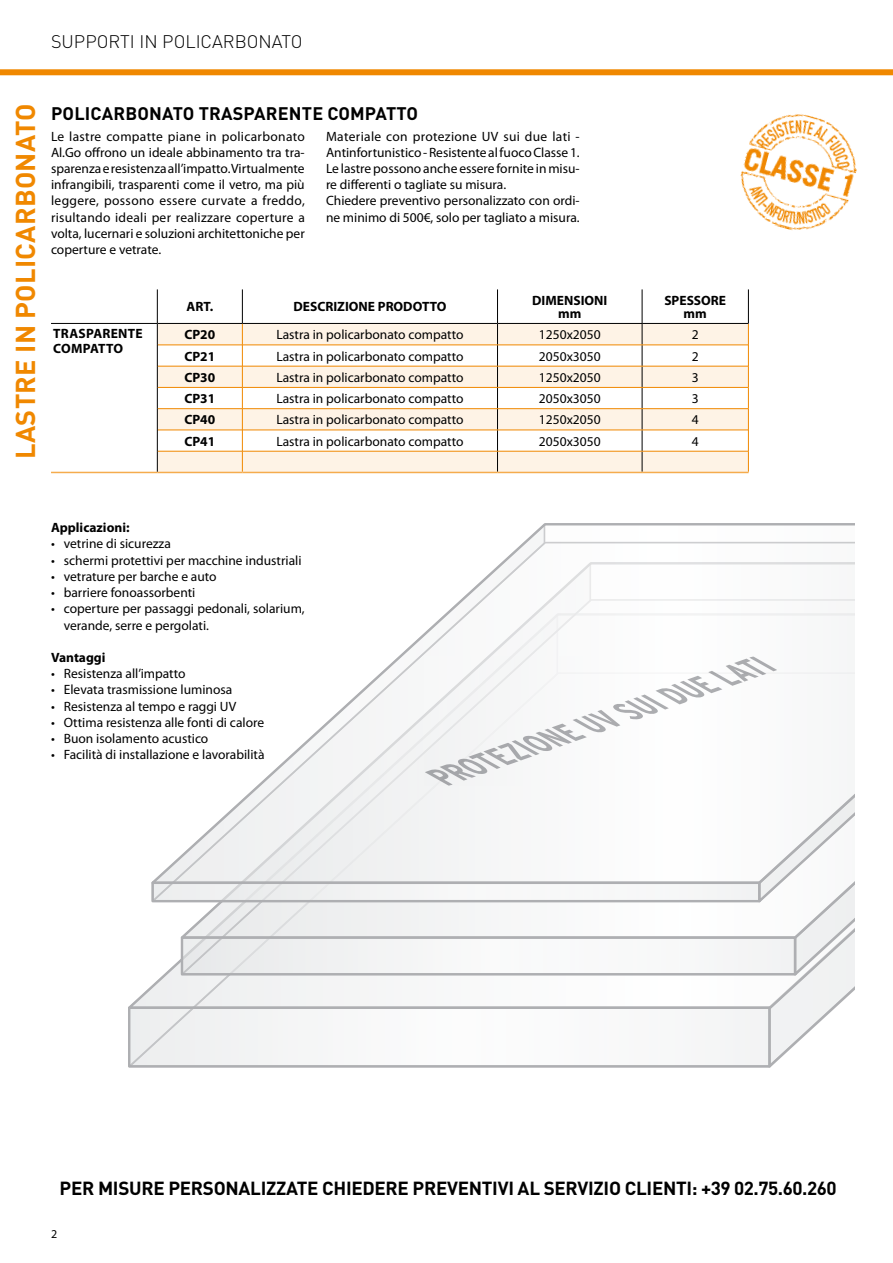
<style>
.page{position:relative;width:893px;height:1263px;background:#fff}
.page>*{position:absolute;margin:0;border:0;box-sizing:border-box;transform-origin:0 0}
.t1{font:700 27px "DIN Pro";letter-spacing:.01em;color:#f08800}
.t2{font:700 18.75px "DIN Pro";letter-spacing:-.015em;color:#000}
.t3{font:700 18px "DIN Pro";letter-spacing:.01em;color:#000}
.t4{font:300 18px "DIN Pro";color:#000}
.t5{font:13.5px/16.2px "Myriad Pro";color:#000}
.t6{font:700 13.5px/13.5px "Myriad Pro";color:#000;text-align:center}
.t7{font:12px "Myriad Pro";color:#000}
</style>
<div class="page">
<div style="left:0;top:69px;width:893px;height:6px;background:#f08800"></div>
<svg style="left:129px;top:961px;width:231px;height:45px"></svg>
<div style="left:129px;top:1008px;width:640px;height:58px;background:#f4f4f5"></div>
<div style="left:128px;top:1006px;width:643px;height:61px;border:2px solid #aeafb2"></div>
<svg style="left:180px;top:905px;width:245px;height:35px"></svg>
<div style="left:182px;top:938px;width:613px;height:36px;background:#eeeff0"></div>
<div style="left:181px;top:936px;width:615px;height:39px;border:2px solid #aeafb2"></div>
<svg style="left:153px;top:632px;width:272px;height:249px"></svg>
<div style="left:153px;top:883px;width:606px;height:18px;background:#eeeff0"></div>
<div style="left:151px;top:881px;width:609px;height:21px;border:2px solid #aeafb2"></div>
<svg style="left:425px;top:523px;width:430px;height:545px"></svg>
<svg style="left:51px;top:289px;width:697px;height:34px"></svg>
<svg style="left:158px;top:324px;width:590px;height:148px;fill:#fef3e6"></svg>
<hr style="left:157px;top:289px;width:1px;height:34px;background:#000">
<hr style="left:242px;top:289px;width:1px;height:34px;background:#000">
<hr style="left:497px;top:289px;width:1px;height:34px;background:#000">
<hr style="left:642px;top:289px;width:1px;height:34px;background:#000">
<svg style="left:497px;top:324px;width:1px;height:148px"></svg>
<svg style="left:642px;top:324px;width:1px;height:148px"></svg>
<hr style="left:51px;top:472px;width:106px;height:1px;background:#f5ac4d">
<hr style="left:748px;top:289px;width:1px;height:34px;background:#000">
<hr style="left:158px;top:345px;width:84px;height:1px;background:#f08800">
<hr style="left:243px;top:345px;width:254px;height:1px;background:#f08800">
<hr style="left:497px;top:345px;width:145px;height:1px;background:#f08800">
<hr style="left:642px;top:345px;width:106px;height:1px;background:#f08800">
<hr style="left:158px;top:366px;width:84px;height:1px;background:#f08800">
<hr style="left:243px;top:366px;width:254px;height:1px;background:#f08800">
<hr style="left:497px;top:366px;width:145px;height:1px;background:#f08800">
<hr style="left:642px;top:366px;width:106px;height:1px;background:#f08800">
<hr style="left:158px;top:387px;width:84px;height:1px;background:#f08800">
<hr style="left:243px;top:387px;width:254px;height:1px;background:#f08800">
<hr style="left:497px;top:387px;width:145px;height:1px;background:#f08800">
<hr style="left:642px;top:387px;width:106px;height:1px;background:#f08800">
<hr style="left:158px;top:408px;width:84px;height:1px;background:#f08800">
<hr style="left:243px;top:408px;width:254px;height:1px;background:#f08800">
<hr style="left:497px;top:408px;width:145px;height:1px;background:#f08800">
<hr style="left:642px;top:408px;width:106px;height:1px;background:#f08800">
<hr style="left:158px;top:430px;width:84px;height:1px;background:#f08800">
<hr style="left:243px;top:430px;width:254px;height:1px;background:#f08800">
<hr style="left:497px;top:430px;width:145px;height:1px;background:#f08800">
<hr style="left:642px;top:430px;width:106px;height:1px;background:#f08800">
<hr style="left:158px;top:451px;width:84px;height:1px;background:#f08800">
<hr style="left:243px;top:451px;width:254px;height:1px;background:#f08800">
<hr style="left:497px;top:451px;width:145px;height:1px;background:#f08800">
<hr style="left:642px;top:451px;width:106px;height:1px;background:#f08800">
<svg style="left:242px;top:324px;width:1px;height:148px"></svg>
<svg style="left:748px;top:324px;width:1px;height:148px"></svg>
<hr style="left:157px;top:472px;width:85px;height:1px;background:#f5ac4d">
<hr style="left:242px;top:472px;width:255px;height:1px;background:#f5ac4d">
<hr style="left:497px;top:472px;width:145px;height:1px;background:#f5ac4d">
<hr style="left:642px;top:472px;width:107px;height:1px;background:#f5ac4d">
<svg style="left:157px;top:324px;width:1px;height:148px"></svg>
<hr style="left:51px;top:323px;width:106px;height:1px;background:#000">
<hr style="left:157px;top:323px;width:85px;height:1px;background:#000">
<hr style="left:242px;top:323px;width:255px;height:1px;background:#000">
<hr style="left:497px;top:323px;width:145px;height:1px;background:#000">
<hr style="left:642px;top:323px;width:107px;height:1px;background:#000">
<img style="left:740px;top:114px;width:117px;height:116px">
<h3 class="t4" style="left:51px;top:29px;width:253px">SUPPORTI IN POLICARBONATO</h3>
<h1 class="t1" style="left:7px;top:459px;width:357px;rotate:-90deg">LASTRE IN POLI CARBONATO</h1>
<h3 class="t3" style="left:51px;top:101px;width:227px">POLI CARBONATO TRASPAREN</h3>
<h3 class="t3" style="left:302px;top:101px;width:78px">TE COMPATTO</h3>
<p class="t5" style="left:51px;top:128px;width:255px;text-align:justify">Le lastre compatte piane in policarbonato Al.Go offrono un ideale abbinamento tra tra&shy;sparenza e resistenza all’impatto. Virtualmente infrangibili, trasparenti come il vetro, ma più leggere, possono essere curvate a freddo, risultando ideali per realizzare coperture a volta, lucernari e soluzioni architettoniche per coperture e vetrate.</p>
<p class="t5" style="left:326px;top:128px;width:255px">Materiale con protezione UV sui due lati - Antinfortunistico - Resistente al fuoco Classe 1.<br>Le lastre possono anche essere fornite in misu&shy;re differenti o tagliate su misura.<br>Chiedere preventivo personalizzato con ordi&shy;ne minimo di 500€, solo per tagliato a misura.</p>
<p class="t6" style="left:187px;top:300px;width:28px">ART.</p>
<p class="t6" style="left:293px;top:300px;width:154px">DESCRIZIONE PRODOTTO</p>
<p class="t6" style="left:532px;top:293px;width:77px">DIMENSIONI<br>MM</p>
<p class="t6" style="left:664px;top:293px;width:63px">SPESSORE<br>MM</p>
<p class="t6" style="left:53px;top:325px;width:10px;line-height:15px;text-align:left">TRASPARENTE<br>COMPATTO</p>
<p class="t6" style="left:184px;top:328px;width:32px">CP20</p>
<p class="t5" style="left:276px;top:326px;width:189px">Lastra in policarbonato compatto</p>
<p class="t5" style="left:539px;top:326px;width:63px">1250x2050</p>
<p class="t5" style="left:692px;top:326px;width:8px">2</p>
<p class="t6" style="left:184px;top:349px;width:32px">CP21</p>
<p class="t5" style="left:276px;top:348px;width:189px">Lastra in policarbonato compatto</p>
<p class="t5" style="left:539px;top:348px;width:63px">2050x3050</p>
<p class="t5" style="left:692px;top:348px;width:8px">2</p>
<p class="t6" style="left:184px;top:370px;width:32px">CP30</p>
<p class="t5" style="left:276px;top:369px;width:189px">Lastra in policarbonato compatto</p>
<p class="t5" style="left:539px;top:369px;width:63px">1250x2050</p>
<p class="t5" style="left:692px;top:369px;width:8px">3</p>
<p class="t6" style="left:184px;top:391px;width:32px">CP31</p>
<p class="t5" style="left:276px;top:390px;width:189px">Lastra in policarbonato compatto</p>
<p class="t5" style="left:539px;top:390px;width:63px">2050x3050</p>
<p class="t5" style="left:692px;top:390px;width:8px">3</p>
<p class="t6" style="left:184px;top:413px;width:32px">CP40</p>
<p class="t5" style="left:276px;top:411px;width:189px">Lastra in policarbonato compatto</p>
<p class="t5" style="left:539px;top:411px;width:63px">1250x2050</p>
<p class="t5" style="left:692px;top:411px;width:8px">4</p>
<p class="t6" style="left:184px;top:434px;width:32px">CP41</p>
<p class="t5" style="left:276px;top:433px;width:189px">Lastra in policarbonato compatto</p>
<p class="t5" style="left:539px;top:433px;width:63px">2050x3050</p>
<p class="t5" style="left:692px;top:433px;width:8px">4</p>
<p class="t6" style="left:51px;top:520px;width:80px">APPLICAZIONI:</p>
<p class="t5" style="left:51px;top:536px;width:121px">• vetrine di sicurezza</p>
<p class="t5" style="left:51px;top:552px;width:252px">• schermi protettivi per macchine industriali</p>
<p class="t5" style="left:51px;top:568px;width:167px">• vetrature per barche e auto</p>
<p class="t5" style="left:51px;top:584px;width:146px">• barriere fonoassorbenti</p>
<p class="t5" style="left:64px;top:600px;width:242px;text-indent:-13px">• coperture per passaggi pedonali, solarium, verande, serre e pergolati.</p>
<p class="t6" style="left:51px;top:650px;width:56px">VANTAGGI</p>
<p class="t5" style="left:51px;top:665px;width:136px">• Resistenza all’impatto</p>
<p class="t5" style="left:51px;top:681px;width:183px">• Elevata trasmissione luminosa</p>
<p class="t5" style="left:51px;top:698px;width:187px">• Resistenza al tempo e raggi UV</p>
<p class="t5" style="left:51px;top:714px;width:215px">• Ottima resistenza alle fonti di calore</p>
<p class="t5" style="left:51px;top:730px;width:159px">• Buon isolamento acustico</p>
<p class="t5" style="left:51px;top:746px;width:215px">• Facilità di installazione e lavorabilità</p>
<h2 class="t2" style="left:60px;top:1175px;width:238px">PER MISURE PERSONALIZZATE</h2>
<h2 class="t2" style="left:322px;top:1175px;width:516px">CHIEDERE PREVENTIVI AL SERVIZIO CLIENTI: +39 02.75.60.260</h2>
<p class="t7" style="left:51px;top:1226px;width:8px">2</p>
</div>
